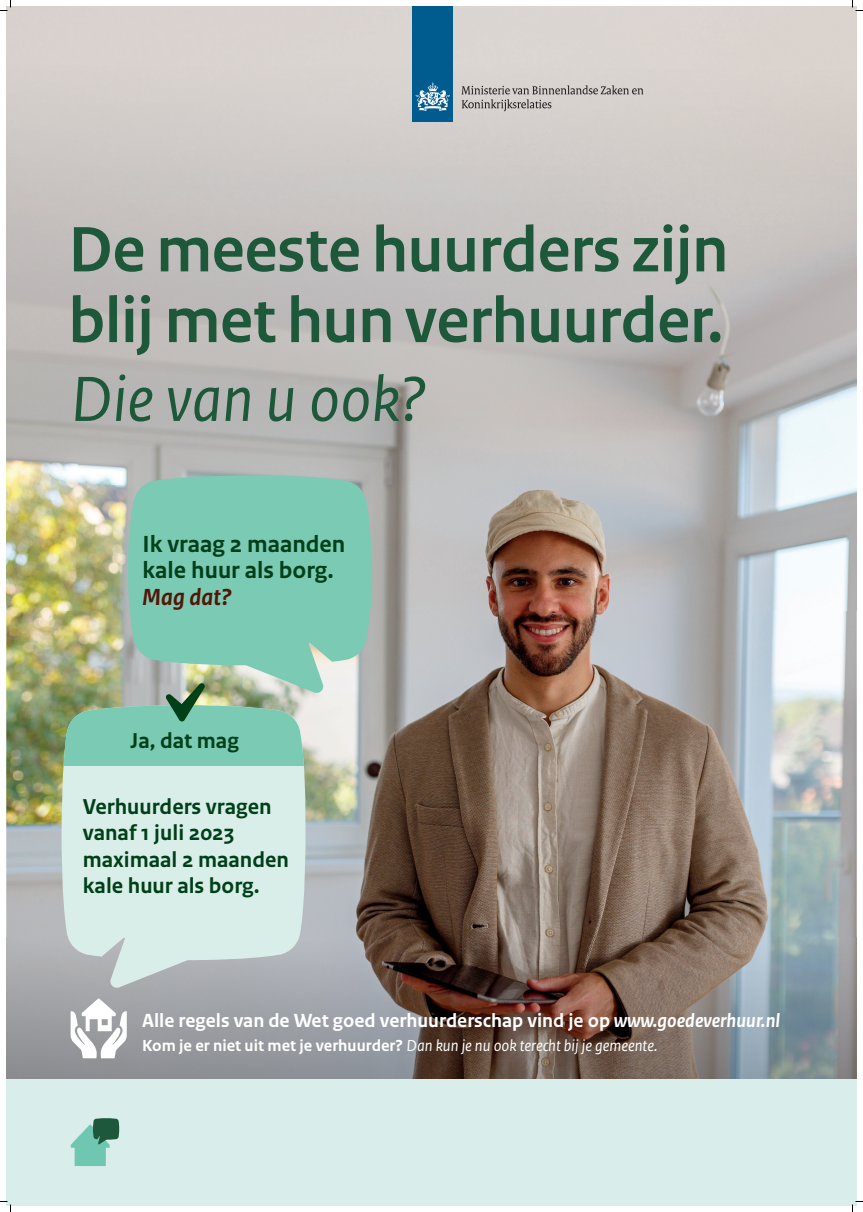
<style>
.page{position:relative;width:863px;height:1212px;background:#fff}
.page>*{position:absolute;margin:0;border:0;box-sizing:border-box;transform-origin:0 0}
.t1{font:700 67.35px/70.7px "Rijksoverheid Sans Heading";color:#1c5839}
.t2{font:italic 67px "Rijksoverheid Sans Text";color:#1c5839}
.t3{font:700 24.5px/26.4px "Rijksoverheid Sans Text";color:#004019}
.t4{font:italic 700 24.5px "Rijksoverheid Sans Text";color:#511607}
.t5{font:700 22.65px/26.4px "Rijksoverheid Sans Text";color:#004019}
.t6{font:700 20px "Rijksoverheid Sans Text";color:#fff}
.t7{font:italic 16.85px "Rijksoverheid Sans Text";color:#fff}
.s1{font-style:italic}
.s2{font-weight:700;font-style:normal}
</style>
<div class="page">
<img style="left:6px;top:6px;width:851px;height:931px">
<img style="left:6px;top:937px;width:851px;height:142px">
<div style="left:412px;top:6px;width:39px;height:116px;background:#005b8f"></div>
<div style="left:413px;top:6px;width:40px;height:116px;background:#005b8f"></div>
<svg style="left:415px;top:82px;width:35px;height:29px"></svg>
<svg style="left:461px;top:85px;width:182px;height:26px;background:#bdb8b5"></svg>
<svg style="left:128px;top:475px;width:244px;height:219px;background:#85c9b5"></svg>
<svg style="left:62px;top:766px;width:243px;height:222px;background:#d3e5e1"></svg>
<div style="left:62px;top:705px;width:243px;height:61px;background:#7acab4"></div>
<svg style="left:166px;top:683px;width:39px;height:38px"></svg>
<svg style="left:71px;top:998px;width:56px;height:60px"></svg>
<div style="left:6px;top:1079px;width:851px;height:126px;background:#d9eeea"></div>
<svg style="left:71px;top:1118px;width:48px;height:48px"></svg>
<div style="left:99px;top:1120px;width:15px;height:13px;background:#1c5839"></div>
<svg style="left:0;top:0;width:11px;height:11px"></svg>
<svg style="left:0;top:1201px;width:11px;height:11px"></svg>
<svg style="left:852px;top:0;width:11px;height:11px"></svg>
<svg style="left:852px;top:1201px;width:11px;height:11px"></svg>
<h1 class="t1" style="left:69px;top:215px;width:661px">De meeste huurders zijn blij met hun verhuurder.</h1>
<h2 class="t2" style="left:71px;top:362px;width:358px">Die van u ook?</h2>
<p class="t3" style="left:143px;top:531px;width:204px">Ik vraag 2 maanden kale huur als borg.</p>
<p class="t4" style="left:143px;top:583px;width:91px">Mag dat?</p>
<p class="t5" style="left:130px;top:728px;width:110px">Ja, dat mag</p>
<p class="t5" style="left:83px;top:793px;width:208px">Verhuurders vragen vanaf 1 juli 2023 maximaal 2 maanden kale huur als borg.</p>
<p class="t6" style="left:142px;top:1008px;width:640px">Alle regels van de Wet goed verhuurderschap vind je op <span class="s1">www.goedeverhuur.nl</span></p>
<p class="t7" style="left:142px;top:1036px;width:517px"><span class="s2">Kom je er niet uit met je verhuurder?</span> Dan kun je nu ook terecht bij je gemeente.</p>
</div>
